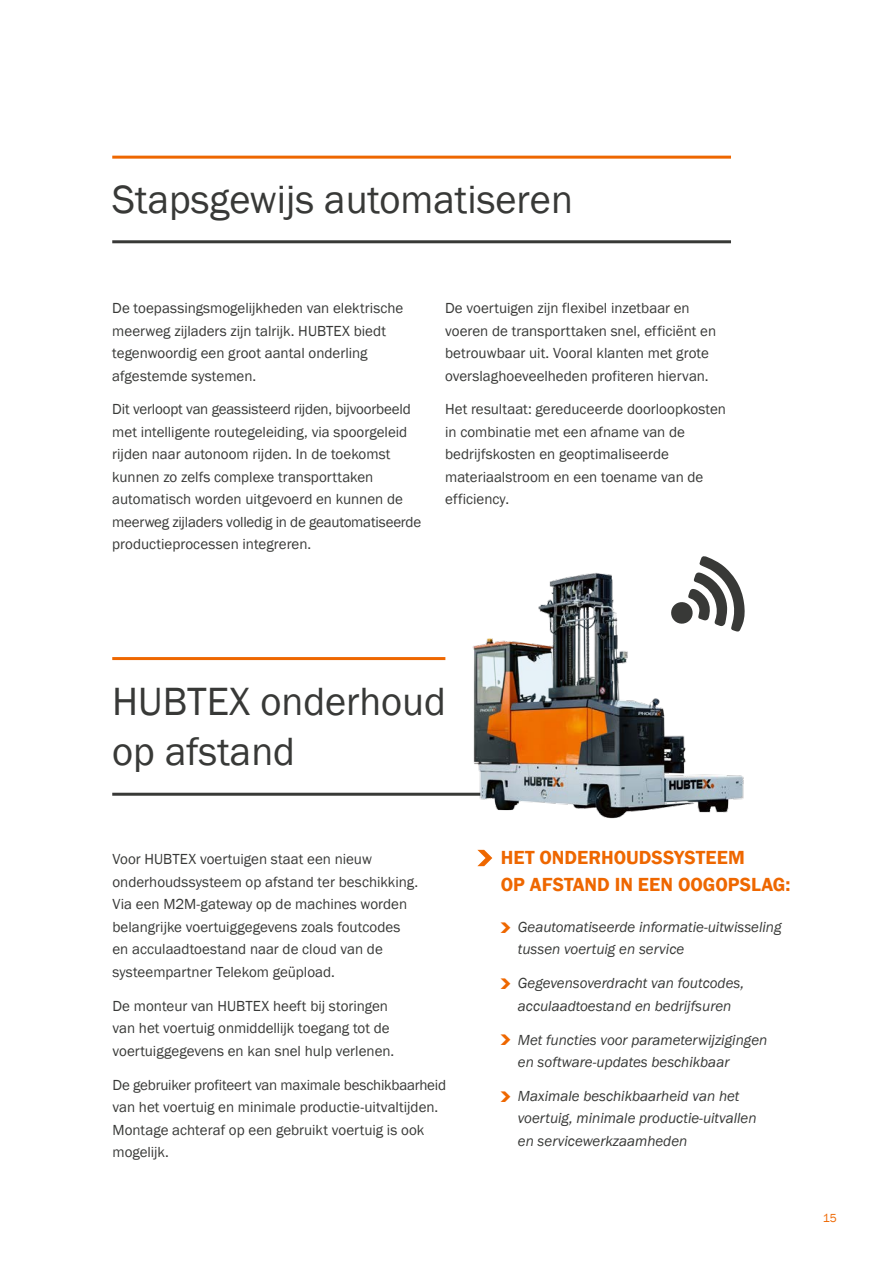
<style>
.page{position:relative;width:893px;height:1263px;background:#fff}
.page>*{position:absolute;margin:0;border:0;box-sizing:border-box;transform-origin:0 0}
.t1{font:40.5px/51px "Franklin Gothic";color:#383937}
.t2{font:600 19.5px/27px "Franklin Gothic";color:#ee6700}
.t3{font:15px/22.5px "Franklin Gothic";color:#383937}
.t4{font:italic 15px/22.5px "Franklin Gothic";color:#383937}
.t5{font:12px "Franklin Gothic";color:#ee6700}
</style>
<div class="page">
<hr style="left:112px;top:657px;width:333px;height:3px;background:#ee6700">
<hr style="left:112px;top:793px;width:618px;height:3px;background:#383937">
<hr style="left:112px;top:156px;width:619px;height:3px;background:#ee6700">
<hr style="left:112px;top:240px;width:619px;height:3px;background:#383937">
<svg style="left:477px;top:850px;width:15px;height:16px"></svg>
<img style="left:465px;top:573px;width:279px;height:246px">
<svg style="left:670px;top:556px;width:75px;height:76px"></svg>
<h1 class="t1" style="left:112px;top:175px;width:462px">Stapsgewijs automatiseren</h1>
<p class="t3" style="left:112px;top:297px;width:293px">De toepassingsmogelijkheden van elektrische meerweg zijladers zijn talrijk. HUBTEX biedt tegenwoordig een groot aantal onderling afgestemde systemen.</p>
<p class="t3" style="left:112px;top:398px;width:311px">Dit verloopt van geassisteerd rijden, bijvoorbeeld met intelligente routegeleiding, via spoorgeleid rijden naar autonoom rijden. In de toekomst kunnen zo zelfs complexe transporttaken automatisch worden uitgevoerd en kunnen de meerweg zijladers volledig in de geautomatiseerde productieprocessen integreren.</p>
<p class="t3" style="left:445px;top:297px;width:273px">De voertuigen zijn flexibel inzetbaar en voeren de transporttaken snel, efficiënt en betrouwbaar uit. Vooral klanten met grote overslaghoeveelheden profiteren hiervan.</p>
<p class="t3" style="left:445px;top:398px;width:282px">Het resultaat: gereduceerde doorloopkosten in combinatie met een afname van de bedrijfskosten en geoptimaliseerde materiaalstroom en een toename van de efficiency.</p>
<h1 class="t1" style="left:112px;top:676px;width:335px">HUBTEX onderhoud op afstand</h1>
<p class="t3" style="left:112px;top:848px;width:307px">Voor HUBTEX voertuigen staat een nieuw onderhoudssysteem op afstand ter beschikking.<br>Via een M2M-gateway op de machines worden belangrijke voertuiggegevens zoals foutcodes en acculaadtoestand naar de cloud van de systeempartner Telekom geüpload.</p>
<p class="t3" style="left:112px;top:995px;width:283px">De monteur van HUBTEX heeft bij storingen van het voertuig onmiddellijk toegang tot de voertuiggegevens en kan snel hulp verlenen.</p>
<p class="t3" style="left:112px;top:1073px;width:335px">De gebruiker profiteert van maximale beschikbaarheid van het voertuig en minimale productie-uitvaltijden.<br>Montage achteraf op een gebruikt voertuig is ook mogelijk.</p>
<h2 class="t2" style="left:501px;top:845px;width:291px">HET ONDERHOUDSSYSTEEM<br>OP AFSTAND IN EEN OOGOPSLAG:</h2>
<p class="t4" style="left:518px;top:916px;width:265px">Geautomatiseerde informatie-uitwisseling tussen voertuig en service</p>
<p class="t4" style="left:518px;top:972px;width:228px">Gegevensoverdracht van foutcodes, acculaadtoestand en bedrijfsuren</p>
<p class="t4" style="left:518px;top:1028px;width:251px">Met functies voor parameterwijzigingen en software-updates beschikbaar</p>
<p class="t4" style="left:518px;top:1085px;width:240px">Maximale beschikbaarheid van het voertuig, minimale productie-uitvallen en servicewerkzaamheden</p>
<p class="t5" style="left:823px;top:1211px;width:15px">15</p>
</div>
